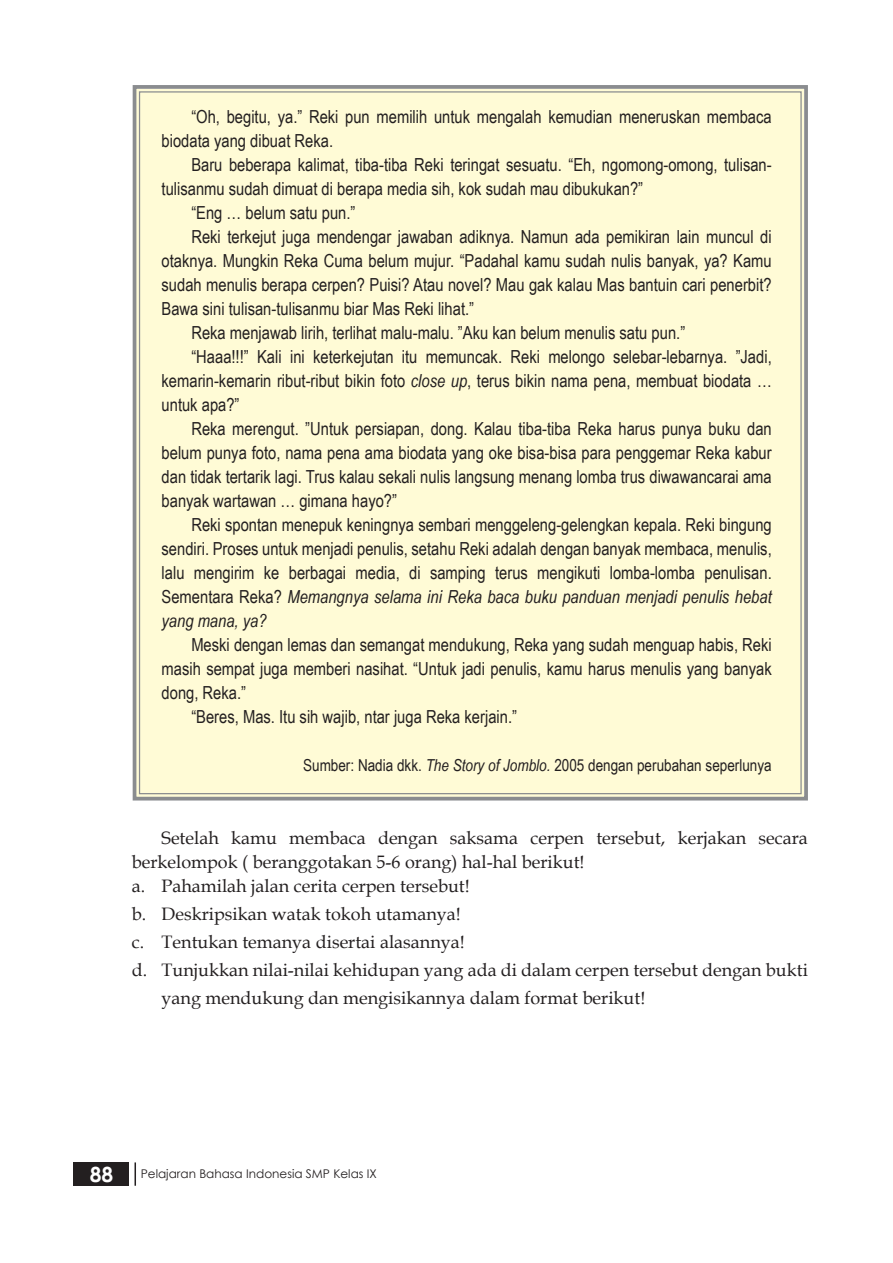
<style>
.page{position:relative;width:893px;height:1263px;background:#fff}
.page>*{position:absolute;margin:0;border:0;box-sizing:border-box;transform-origin:0 0}
.t1{font:700 21px "Century Gothic";color:#fff}
.rubrikasi{font:18px/24px "Arial Narrow";color:#231f20;text-align:justify}
.soal_2{font:18px/28px "Book Antiqua";color:#231f20}
.isi_2{font:18px/24px "Book Antiqua";color:#231f20}
.sumber{font:16.5px "Arial Narrow";color:#231f20}
.t2{font:12px "Century Gothic";color:#231f20}
.s1{font-style:italic}
</style>
<div class="page">
<div style="left:73px;top:1162px;width:56px;height:24px;background:#231f20"></div>
<svg style="left:135px;top:1162px;width:1px;height:24px"></svg>
<div style="left:132px;top:85px;width:676px;height:716px;background:#fffbd6"></div>
<p class="rubrikasi" style="left:162px;top:104px;width:612px;text-indent:30px">“Oh, begitu, ya.” Reki pun memilih untuk mengalah kemudian meneruskan membaca biodata yang dibuat Reka.</p>
<p class="rubrikasi" style="left:162px;top:152px;width:612px;text-indent:30px">Baru beberapa kalimat, tiba-tiba Reki teringat sesuatu. “Eh, ngomong-omong, tulisan&shy;tulisanmu sudah dimuat di berapa media sih, kok sudah mau dibukukan?”</p>
<p class="rubrikasi" style="left:191px;top:200px;width:166px">“Eng … belum satu pun.”</p>
<p class="rubrikasi" style="left:162px;top:224px;width:612px;text-indent:30px">Reki terkejut juga mendengar jawaban adiknya. Namun ada pemikiran lain muncul di otaknya. Mungkin Reka Cuma belum mujur. “Padahal kamu sudah nulis banyak, ya? Kamu sudah menulis berapa cerpen? Puisi? Atau novel? Mau gak kalau Mas bantuin cari penerbit?<br>Bawa sini tulisan-tulisanmu biar Mas Reki lihat.”</p>
<p class="rubrikasi" style="left:191px;top:320px;width:495px">Reka menjawab lirih, terlihat malu-malu. ”Aku kan belum menulis satu pun.”</p>
<p class="rubrikasi" style="left:162px;top:344px;width:612px;text-indent:30px">“Haaa!!!” Kali ini keterkejutan itu memuncak. Reki melongo selebar-lebarnya. ”Jadi, kemarin-kemarin ribut-ribut bikin foto <span class="s1">close up</span>, terus bikin nama pena, membuat biodata … untuk apa?”</p>
<p class="rubrikasi" style="left:162px;top:416px;width:612px;text-indent:30px">Reka merengut. ”Untuk persiapan, dong. Kalau tiba-tiba Reka harus punya buku dan belum punya foto, nama pena ama biodata yang oke bisa-bisa para penggemar Reka kabur dan tidak tertarik lagi. Trus kalau sekali nulis langsung menang lomba trus diwawancarai ama banyak wartawan … gimana hayo?”</p>
<p class="rubrikasi" style="left:162px;top:512px;width:612px;text-indent:30px">Reki spontan menepuk keningnya sembari menggeleng-gelengkan kepala. Reki bingung sendiri. Proses untuk menjadi penulis, setahu Reki adalah dengan banyak membaca, menulis, lalu mengirim ke berbagai media, di samping terus mengikuti lomba-lomba penulisan.<br>Sementara Reka? <span class="s1">Memangnya selama ini Reka baca buku panduan menjadi penulis hebat yang mana, ya?</span></p>
<p class="rubrikasi" style="left:162px;top:632px;width:612px;text-indent:30px">Meski dengan lemas dan semangat mendukung, Reka yang sudah menguap habis, Reki masih sempat juga memberi nasihat. “Untuk jadi penulis, kamu harus menulis yang banyak dong, Reka.”</p>
<p class="rubrikasi" style="left:191px;top:704px;width:327px">“Beres, Mas. Itu sih wajib, ntar juga Reka kerjain.”</p>
<p class="sumber" style="left:303px;top:753px;width:470px">Sumber: Nadia dkk. <span class="s1">The Story of Jomblo.</span> 2005 dengan perubahan seperlunya</p>
<p class="isi_2" style="left:132px;top:825px;width:678px;text-indent:30px">Setelah kamu membaca dengan saksama cerpen tersebut, kerjakan secara berkelompok ( beranggotakan 5-6 orang) hal-hal berikut!</p>
<p class="soal_2" style="left:132px;top:871px;width:339px">a. Pahamilah jalan cerita cerpen tersebut!</p>
<p class="soal_2" style="left:132px;top:899px;width:330px">b. Deskripsikan watak tokoh utamanya!</p>
<p class="soal_2" style="left:132px;top:927px;width:335px">c. Tentukan temanya disertai alasannya!</p>
<p class="soal_2" style="left:162px;top:955px;width:648px;text-indent:-30px">d. Tunjukkan nilai-nilai kehidupan yang ada di dalam cerpen tersebut dengan bukti yang mendukung dan mengisikannya dalam format berikut!</p>
<p class="t1" style="left:90px;top:1158px;width:25px">88</p>
<p class="t2" style="left:141px;top:1166px;width:238px">Pelajaran Bahasa Indonesia SMP Kelas IX</p>
</div>
